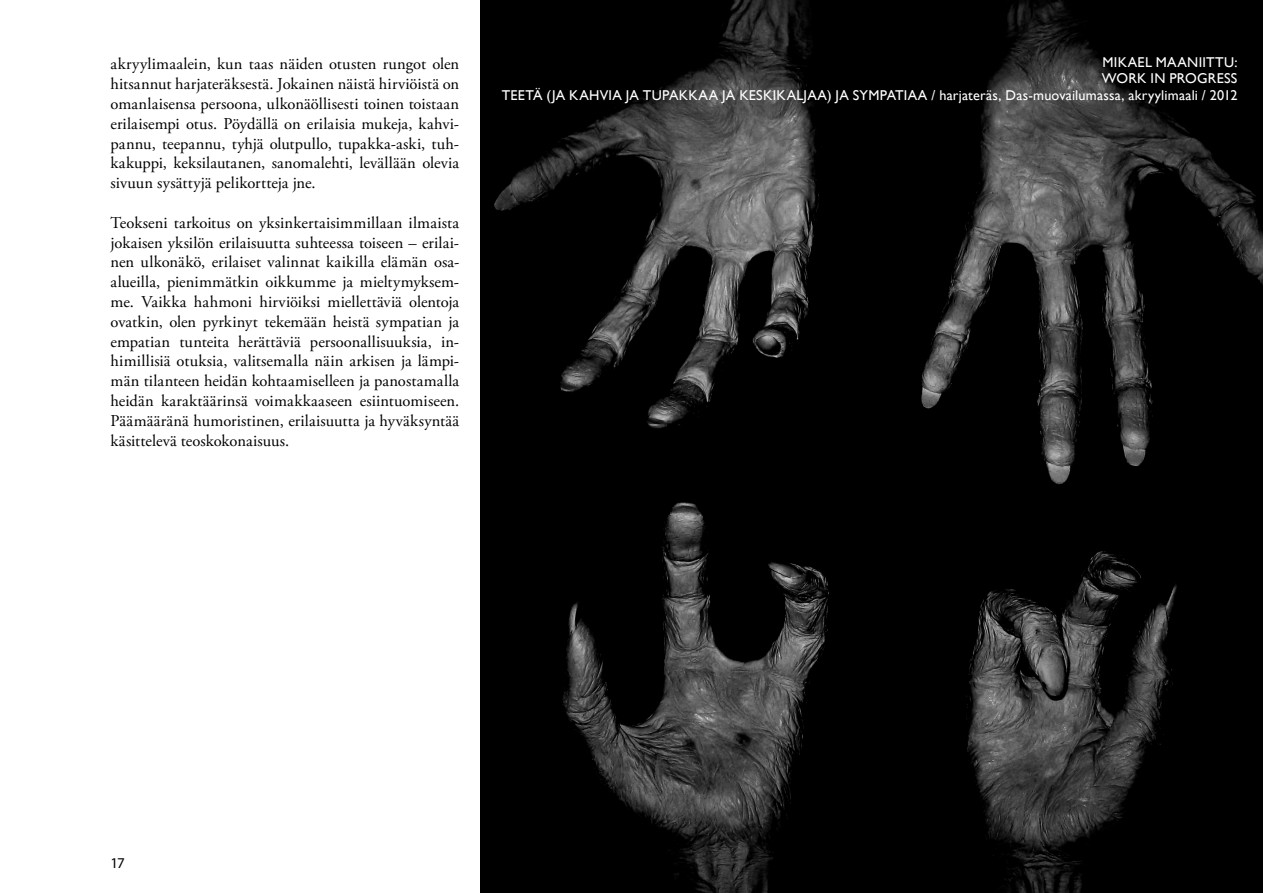
<style>
.page{position:relative;width:1263px;height:893px;background:#fff}
.page>*{position:absolute;margin:0;border:0;box-sizing:border-box;transform-origin:0 0}
.t1{font:16.5px/19.8px "Adobe Garamond Pro";letter-spacing:.005em;color:#000;text-align:justify}
.t2{font:15px "Myriad Pro";color:#000}
.t3{font:14.25px/16.5px "Gill Sans";letter-spacing:.015em;color:#fff}
</style>
<div class="page">
<img style="left:480px;top:0;width:383px;height:893px">
<img style="left:863px;top:0;width:400px;height:893px">
<p class="t1" style="left:111px;top:55px;width:350px">akryylimaalein, kun taas näiden otusten rungot olen hitsannut harjateräksestä. Jokainen näistä hirviöistä on omanlaisensa persoona, ulkonäöllisesti toinen toistaan erilaisempi otus. Pöydällä on erilaisia mukeja, kahvi&shy;pannu, teepannu, tyhjä olutpullo, tupakka-aski, tuh&shy;kakuppi, keksilautanen, sanomalehti, levällään olevia sivuun sysättyjä pelikortteja jne.</p>
<p class="t1" style="left:111px;top:213px;width:350px">Teokseni tarkoitus on yksinkertaisimmillaan ilmaista jokaisen yksilön erilaisuutta suhteessa toiseen – erilai&shy;nen ulkonäkö, erilaiset valinnat kaikilla elämän osa&shy;alueilla, pienimmätkin oikkumme ja mieltymyksem&shy;me. Vaikka hahmoni hirviöiksi miellettäviä olentoja ovatkin, olen pyrkinyt tekemään heistä sympatian ja empatian tunteita herättäviä persoonallisuuksia, in&shy;himillisiä otuksia, valitsemalla näin arkisen ja lämpi&shy;män tilanteen heidän kohtaamiselleen ja panostamalla heidän karaktäärinsä voimakkaaseen esiintuomiseen.<br>Päämääränä humoristinen, erilaisuutta ja hyväksyntää käsittelevä teoskokonaisuus.</p>
<p class="t3" style="left:1102px;top:54px;width:137px">Mikael Maaniittu:<br>WORK IN PROGRESS</p>
<p class="t3" style="left:502px;top:87px;width:9px">TEET</p>
<p class="t3" style="left:533px;top:87px;width:147px">Ä (JA KAHVIA JA TU PAKKAA</p>
<p class="t3" style="left:722px;top:87px;width:50px">JA KESKIKAL</p>
<p class="t3" style="left:803px;top:87px;width:93px">JAA) JA SYMPATIAA</p>
<p class="t3" style="left:931px;top:87px;width:308px">/ harjateräs, Das-muovailumassa, akryylimaali / 2012</p>
<p class="t2" style="left:111px;top:854px;width:16px">17</p>
</div>
